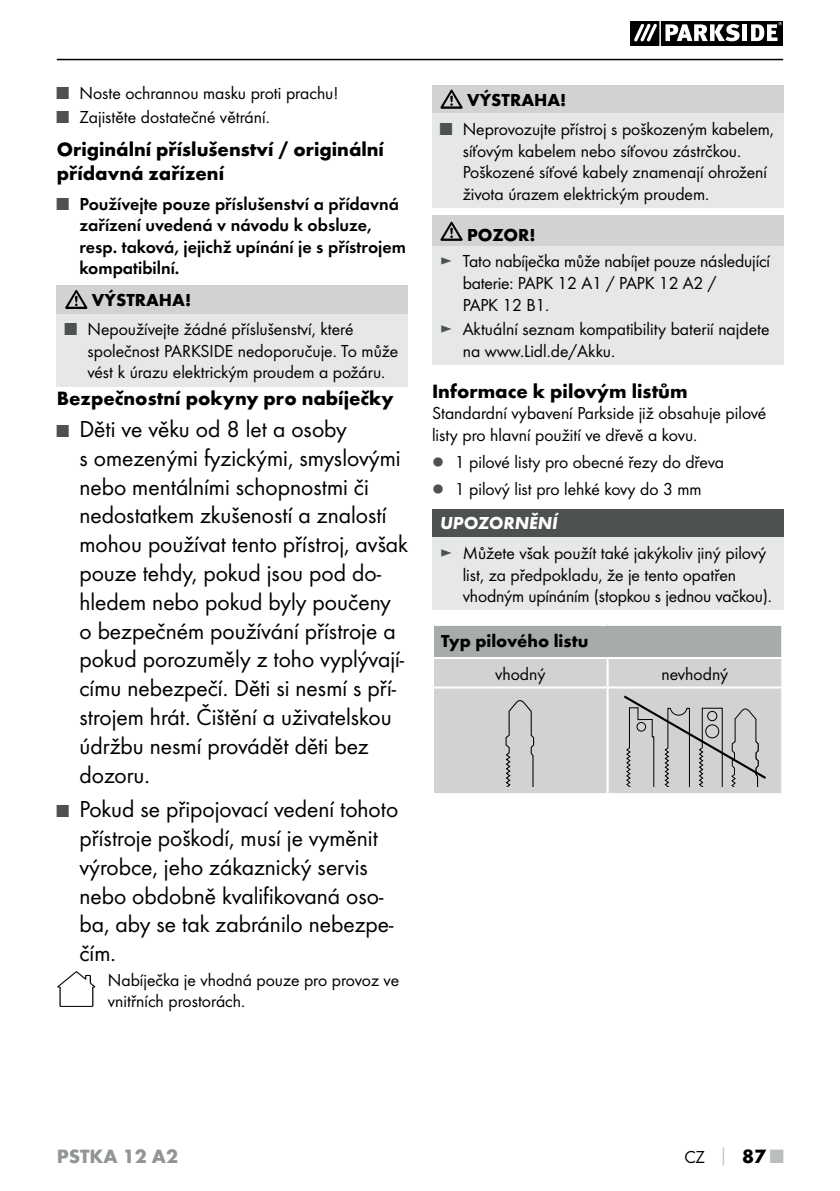
<style>
.page{position:relative;width:840px;height:1191px;background:#fff}
.page>*{position:absolute;margin:0;border:0;box-sizing:border-box;transform-origin:0 0}
.t1{font:24px/28.8px "Futura Boo";color:#000001}
.t2{font:700 20px/24px "Futura";color:#000001}
.t3{font:700 20px "Futura";color:#919596}
.t4{font:18px/21.6px "Futura Boo";color:#000001}
.t5{font:18px/21.6px "Futura Dem";color:#000001}
.t6{font:700 18px "Futura";color:#000001}
.t7{font:italic 700 18px "Futura";color:#fff}
.s1{color:#4e5152}
.s2{font-family:"Futura Boo";color:#4e5152}
.s3{font-size:18px;color:#4e5152}
.s4{font-family:"Futura";font-weight:700;color:#babebf}
.s5{font-family:"Futura";font-weight:700;font-size:20px}
.s6{font-family:"Futura";font-weight:700;font-size:20px;color:#babebf}
</style>
<div class="page">
<hr style="left:57px;top:59px;width:725px;height:1px;background:#000001">
<svg style="left:630px;top:21px;width:152px;height:24px"></svg>
<div style="left:57px;top:285px;width:351px;height:29px;background:#d1d3d2"></div>
<div style="left:57px;top:314px;width:351px;height:72px;background:#e6e8e7"></div>
<svg style="left:65px;top:290px;width:22px;height:19px"></svg>
<div style="left:432px;top:85px;width:350px;height:28px;background:#d1d3d2"></div>
<div style="left:432px;top:113px;width:350px;height:95px;background:#e6e8e7"></div>
<svg style="left:440px;top:90px;width:22px;height:19px"></svg>
<div style="left:432px;top:216px;width:350px;height:30px;background:#d1d3d2"></div>
<div style="left:432px;top:246px;width:350px;height:119px;background:#e6e8e7"></div>
<svg style="left:440px;top:222px;width:22px;height:19px"></svg>
<div style="left:432px;top:509px;width:350px;height:28px;background:#4e5152"></div>
<div style="left:432px;top:537px;width:350px;height:73px;background:#e6e8e7"></div>
<div style="left:433px;top:625px;width:348px;height:33px;background:#a7abab"></div>
<div style="left:434px;top:659px;width:346px;height:134px;background:#d1d3d2"></div>
<hr style="left:780px;top:626px;width:2px;height:31px;background:#fff">
<hr style="left:606px;top:659px;width:2px;height:27px;background:#fff">
<hr style="left:432px;top:686px;width:175px;height:2px;background:#fff">
<hr style="left:607px;top:686px;width:175px;height:2px;background:#fff">
<hr style="left:606px;top:688px;width:2px;height:105px;background:#fff">
<hr style="left:432px;top:624px;width:175px;height:2px;background:#fff">
<hr style="left:607px;top:624px;width:175px;height:2px;background:#fff">
<hr style="left:432px;top:657px;width:175px;height:2px;background:#fff">
<hr style="left:607px;top:657px;width:175px;height:2px;background:#fff">
<hr style="left:432px;top:626px;width:2px;height:31px;background:#fff">
<svg style="left:504px;top:697px;width:30px;height:89px;background:#bfc1c0"></svg>
<svg style="left:623px;top:695px;width:142px;height:91px;background:#bcbebd"></svg>
<hr style="left:60px;top:1005px;width:33px;height:2px;background:#000001">
<svg style="left:57px;top:971px;width:39px;height:35px"></svg>
<p class="t4" style="left:57px;top:83px;width:283px"><span class="s1">■</span> Noste ochrannou masku proti prachu!</p>
<p class="t4" style="left:57px;top:107px;width:214px"><span class="s1">■</span> Zajistěte dostatečné větrání.</p>
<p class="t2" style="left:57px;top:139px;width:328px">Originální příslušenství / originální přídavná zařízení</p>
<p class="t5" style="left:79px;top:194px;width:328px;text-indent:-23px"><span class="s2">■</span> Používejte pouze příslušenství a přídavná zařízení uvedená v návodu k obsluze, resp. taková, jejichž upínání je s přístrojem kompatibilní.</p>
<p class="t6" style="left:92px;top:293px;width:101px">VÝSTRAHA!</p>
<p class="t4" style="left:87px;top:319px;width:312px;text-indent:-23px"><span class="s1">■</span> Nepoužívejte žádné příslušenství, které společnost PARKSIDE nedoporučuje. To může vést k úrazu elektrickým proudem a požáru.</p>
<p class="t2" style="left:57px;top:388px;width:338px">Bezpečnostní pokyny pro nabíječky</p>
<p class="t1" style="left:79px;top:416px;width:330px;text-indent:-23px"><span class="s3">■</span> Děti ve věku od 8 let a osoby<br>s omezenými fyzickými, smyslovými nebo mentálními schopnostmi či nedostatkem zkušeností a znalostí mohou používat tento přístroj, avšak pouze tehdy, pokud jsou pod do&shy;hledem nebo pokud byly poučeny o bezpečném používání přístroje a pokud porozuměly z toho vyplývají&shy;címu nebezpečí. Děti si nesmí s pří&shy;strojem hrát. Čištění a uživatelskou údržbu nesmí provádět děti bez dozoru.</p>
<h1 class="t1" style="left:79px;top:796px;width:320px;text-indent:-23px"><span class="s3">■</span> Pokud se připojovací vedení tohoto přístroje poškodí, musí je vyměnit výrobce, jeho zákaznický servis nebo obdobně kvalifikovaná oso&shy;ba, aby se tak zabránilo nebezpe&shy;čím.</h1>
<p class="t4" style="left:108px;top:969px;width:292px">Nabíječka je vhodná pouze pro provoz ve vnitřních prostorách.</p>
<p class="t6" style="left:467px;top:93px;width:101px">VÝSTRAHA!</p>
<p class="t4" style="left:462px;top:119px;width:312px;text-indent:-23px"><span class="s1">■</span> Neprovozujte přístroj s poškozeným kabelem, síťovým kabelem nebo síťovou zástrčkou.<br>Poškozené síťové kabely znamenají ohrožení života úrazem elektrickým proudem.</p>
<p class="t6" style="left:467px;top:228px;width:70px">POZOR!</p>
<p class="t4" style="left:462px;top:251px;width:308px;text-indent:-23px"><span class="s1">►</span> Tato nabíječka může nabíjet pouze následující baterie: PAPK 12 A1 / PAPK 12 A2 /<br>PAPK 12 B1.</p>
<p class="t4" style="left:462px;top:319px;width:308px;text-indent:-23px"><span class="s1">►</span> Aktuální seznam kompatibility baterií najdete na www.Lidl.de/Akku.</p>
<p class="t2" style="left:432px;top:381px;width:257px">Informace k pilovým listům</p>
<p class="t4" style="left:432px;top:403px;width:336px">Standardní vybavení Parkside již obsahuje pilové listy pro hlavní použití ve dřevě a kovu.</p>
<p class="t4" style="left:432px;top:449px;width:293px;line-height:27.2px"><span class="s1">▯</span> 1 pilové listy pro obecné řezy do dřeva <span class="s1">▯</span> 1 pilový list pro lehké kovy do 3 mm</p>
<p class="t7" style="left:440px;top:517px;width:119px">UPOZORNĚNÍ</p>
<p class="t4" style="left:462px;top:543px;width:310px;text-indent:-23px"><span class="s1">►</span> Můžete však použít také jakýkoliv jiný pilový list, za předpokladu, že je tento opatřen vhodným upínáním (stopkou s jednou vačkou).</p>
<p class="t6" style="left:441px;top:634px;width:149px">Typ pilového listu</p>
<p class="t4" style="left:495px;top:663px;width:52px">vhodný</p>
<p class="t4" style="left:661px;top:663px;width:68px">nevhodný</p>
<p class="t3" style="left:57px;top:1148px;width:123px">PSTKA 12 A2</p>
<p class="t4" style="left:684px;top:1146px;width:101px">CZ <span class="s4">│</span> <span class="s5">87</span><span class="s6">■</span></p>
</div>
